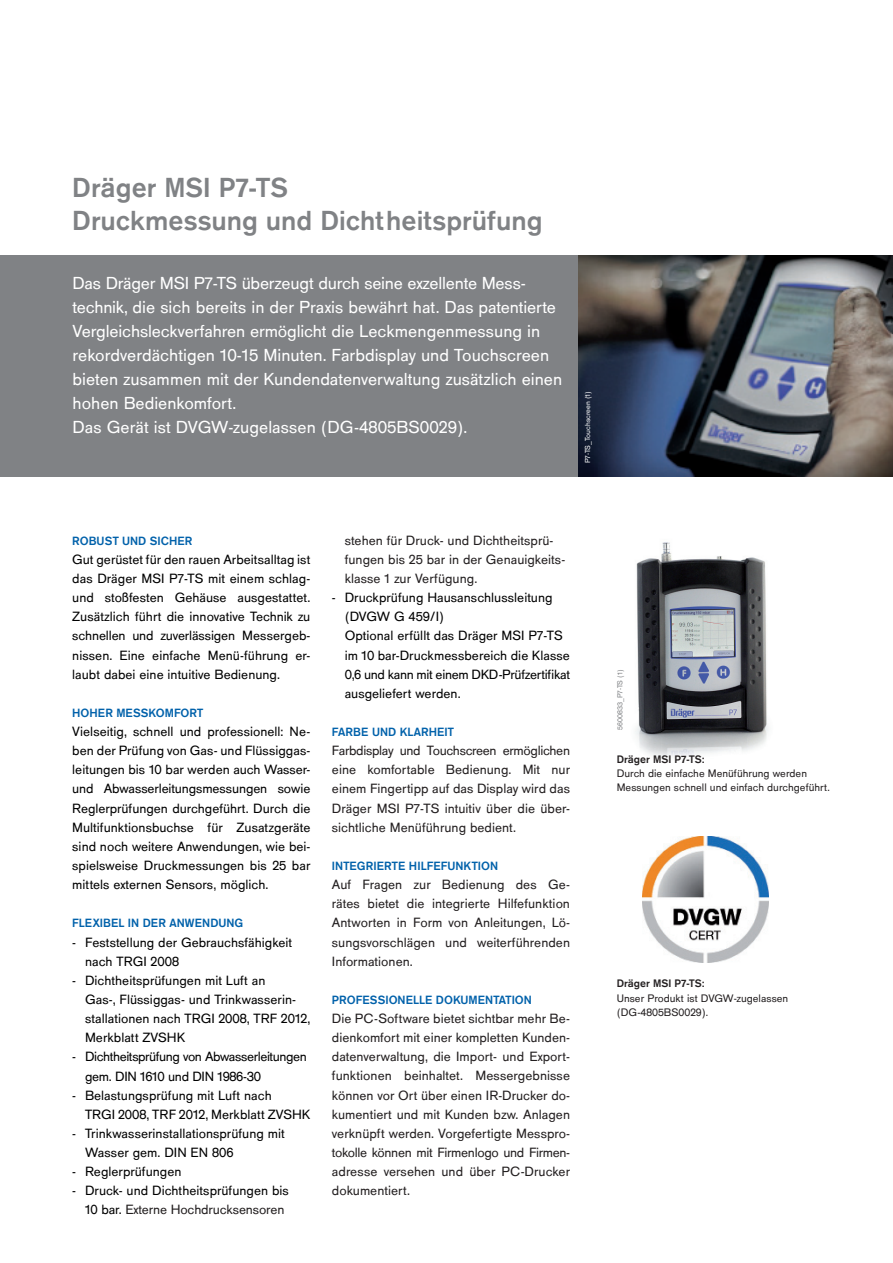
<style>
.page{position:relative;width:893px;height:1263px;background:#fff}
.page>*{position:absolute;margin:0;border:0;box-sizing:border-box;transform-origin:0 0}
.t1{font:700 28.5px/33px "Draeger San";color:#808285}
.t2{font:18px/24px "Draeger San";color:#fff}
.t3{font:13.8px/19.2px "Draeger San";color:#000}
.t4{font:13.8px/19.2px "Draeger San";color:#231f20;text-align:justify}
.t5{font:13.8px/19.2px "Draeger San";letter-spacing:-.03em;color:#000}
.t6{font:700 12.3px "Draeger San";color:#0161aa}
.t7{font:11.25px/14.2px "Draeger San";color:#231f20}
.t8{font:700 11.25px "Draeger San";color:#231f20}
.t9{font:7.5px "Draeger San";color:#fff}
.t10{font:7.5px "Draeger San";color:#808285}
.s1{color:#231f20}
</style>
<div class="page">
<div style="left:0;top:256px;width:578px;height:221px;background:#808285"></div>
<img style="left:635px;top:542px;width:134px;height:215px">
<img style="left:578px;top:256px;width:315px;height:221px">
<img style="left:643px;top:836px;width:125px;height:126px">
<h1 class="t1" style="left:72px;top:171px;width:472px">DRÄGER MSI P7-TS<br>DRUCKMESSUNG UND DICHTHEITSPRÜFUNG</h1>
<p class="t2" style="left:73px;top:271px;width:491px">Das Dräger MSI P7-TS überzeugt durch seine exzellente Mess&shy;technik, die sich bereits in der Praxis bewährt hat. Das patentierte Vergleichsleckverfahren ermöglicht die Leckmengenmessung in rekordverdächtigen 10-15 Minuten. Farbdisplay und Touchscreen bieten zusammen mit der Kundendatenverwaltung zusätzlich einen hohen Bedienkomfort.<br>Das Gerät ist DVGW-zugelassen (DG-4805BS0029).</p>
<p class="t9" style="left:584px;top:463px;width:74px;rotate:-90deg">P7-TS_Touchscreen (1)</p>
<p class="t6" style="left:72px;top:534px;width:122px">ROBUST UND SICHER</p>
<p class="t3" style="left:72px;top:550px;width:240px;text-align:justify">Gut gerüstet für den rauen Arbeitsalltag ist das Dräger MSI P7-TS mit einem schlag&shy;und stoßfesten Gehäuse ausgestattet.<br>Zusätzlich führt die innovative Technik zu schnellen und zuverlässigen Messergeb&shy;nissen. Eine einfache Menü-führung er&shy;laubt dabei eine intuitive Bedienung.</p>
<p class="t6" style="left:72px;top:706px;width:130px">HOHER MESSKOMFORT</p>
<p class="t3" style="left:72px;top:722px;width:240px;text-align:justify">Vielseitig, schnell und professionell: Ne&shy;ben der Prüfung von Gas- und Flüssiggas&shy;leitungen bis 10 bar werden auch Wasser&shy;und Abwasserleitungsmessungen sowie Reglerprüfungen durchgeführt. Durch die Multifunktionsbuchse für Zusatzgeräte sind noch weitere Anwendungen, wie bei&shy;spielsweise Druckmessungen bis 25 bar mittels externen Sensors, möglich.</p>
<p class="t6" style="left:72px;top:916px;width:173px">FLEXIBEL IN DER ANWENDUNG</p>
<p class="t3" style="left:85px;top:932px;width:209px;text-indent:-13px">- Feststellung der Gebrauchsfähigkeit nach TRGI 2008</p>
<p class="t3" style="left:85px;top:971px;width:227px;text-indent:-13px">- Dichtheitsprüfungen mit Luft an<br>Gas-, Flüssiggas- und Trinkwasserin&shy;stallationen nach TRGI 2008, TRF 2012,<br>Merkblatt ZVSHK</p>
<p class="t5" style="left:85px;top:1047px;width:223px;text-indent:-13px">- Dichtheitsprüfung von Abwasserleitungen gem. DIN 1610 und DIN 1986-30</p>
<p class="t3" style="left:85px;top:1086px;width:227px;text-indent:-13px">- Belastungsprüfung mit Luft nach<br>TRGI 2008, TRF 2012, Merkblatt ZVSHK</p>
<p class="t3" style="left:85px;top:1124px;width:201px;text-indent:-13px">- Trinkwasserinstallationsprüfung mit<br>Wasser gem. DIN EN 806</p>
<p class="t3" style="left:72px;top:1162px;width:111px">- Reglerprüfungen</p>
<p class="t3" style="left:85px;top:1181px;width:205px;text-indent:-13px">- Druck- und Dichtheitsprüfungen bis<br>10 bar. <span class="s1">Externe Hochdrucksensoren</span></p>
<p class="t4" style="left:345px;top:531px;width:222px;text-align:left">stehen für Druck- und Dichtheitsprü&shy;fungen bis 25 bar in der Genauigkeits&shy;klasse 1 zur Verfügung.</p>
<p class="t3" style="left:345px;top:588px;width:227px;text-indent:-13px">- Druckprüfung Hausanschlussleitung (DVGW G 459/I)<br>Optional erfüllt das Dräger MSI P7-TS im 10 bar-Druckmessbereich die Klasse<br>0,6 und kann mit einem DKD-Prüfzertifikat ausgeliefert werden.</p>
<p class="t6" style="left:332px;top:725px;width:118px">FARBE UND KLARHEIT</p>
<p class="t4" style="left:332px;top:741px;width:240px">Farbdisplay und Touchscreen ermöglichen eine komfortable Bedienung. Mit nur einem Fingertipp auf das Display wird das Dräger MSI P7-TS intuitiv über die über&shy;sichtliche Menüführung bedient.</p>
<p class="t6" style="left:332px;top:859px;width:168px">INTEGRIERTE HILFEFUNKTION</p>
<p class="t4" style="left:332px;top:875px;width:240px">Auf Fragen zur Bedienung des Ge&shy;rätes bietet die integrierte Hilfefunktion Antworten in Form von Anleitungen, Lö&shy;sungsvorschlägen und weiterführenden Informationen.</p>
<p class="t6" style="left:332px;top:993px;width:202px">PROFESSIONELLE DOKUMENTATION</p>
<p class="t4" style="left:332px;top:1009px;width:240px">Die PC-Software bietet sichtbar mehr Be&shy;dienkomfort mit einer kompletten Kunden&shy;datenverwaltung, die Import- und Export&shy;funktionen beinhaltet. Messergebnisse können vor Ort über einen IR-Drucker do&shy;kumentiert und mit Kunden bzw. Anlagen verknüpft werden. Vorgefertigte Messpro&shy;tokolle können mit Firmenlogo und Firmen&shy;adresse versehen und über PC-Drucker dokumentiert.</p>
<p class="t10" style="left:616px;top:729px;width:62px;rotate:-90deg">5600833_P7-TS (1)</p>
<p class="t8" style="left:617px;top:753px;width:90px">DRÄGER MSI P7-TS:</p>
<p class="t7" style="left:617px;top:766px;width:215px">Durch die einfache Menüführung werden<br>Messungen schnell und einfach durchgeführt.</p>
<p class="t8" style="left:617px;top:977px;width:90px">DRÄGER MSI P7-TS:</p>
<p class="t7" style="left:617px;top:991px;width:173px">Unser Produkt ist DVGW-zugelassen (DG-4805BS0029).</p>
</div>
